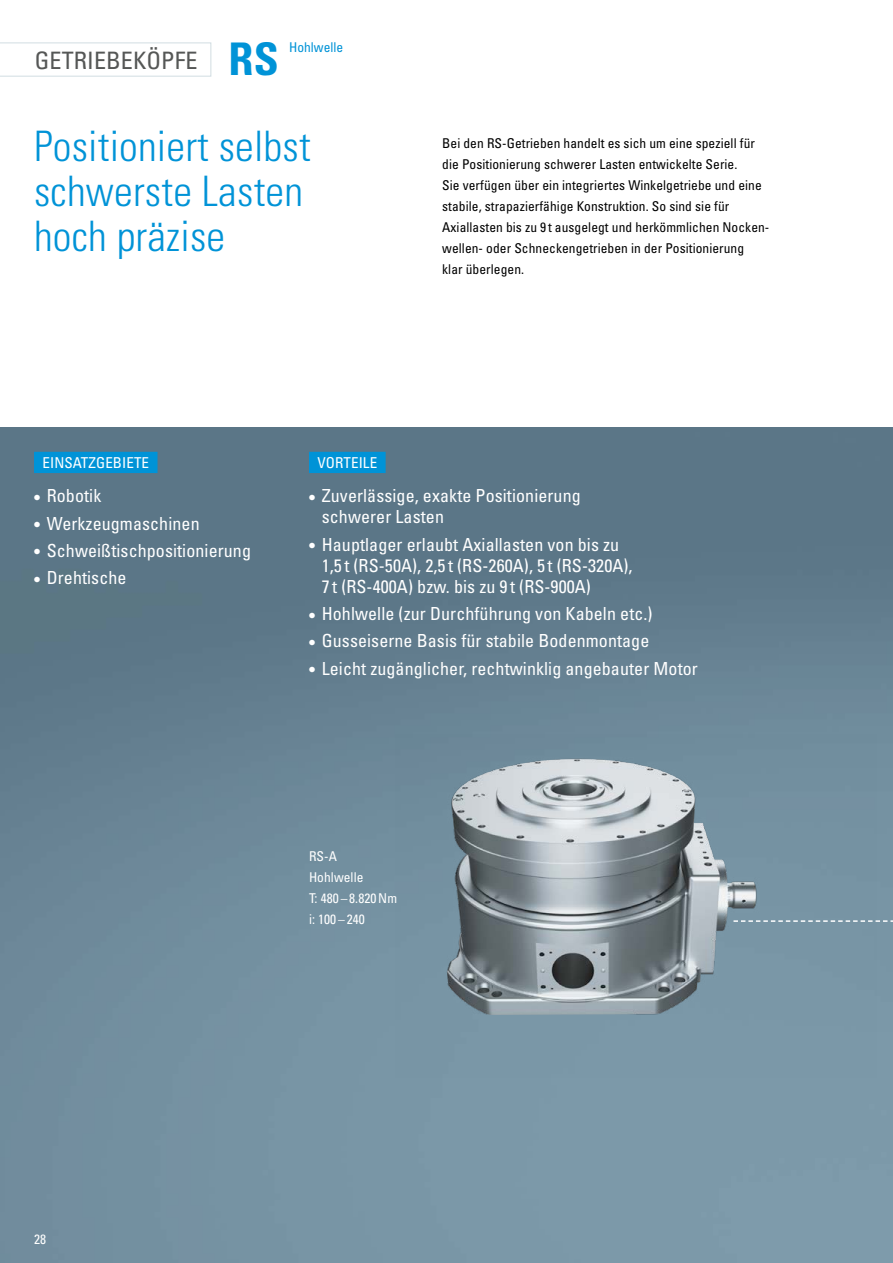
<style>
.page{position:relative;width:893px;height:1263px;background:#fff}
.page>*{position:absolute;margin:0;border:0;box-sizing:border-box;transform-origin:0 0}
.t1{font:300 condensed 42px/45px "Univers";letter-spacing:.005em;color:#0093d7}
.t2{font:condensed 24px "Univers";letter-spacing:.005em;color:#555756}
.t3{font:condensed 18px/21px "Univers";letter-spacing:.005em;color:#fff}
.t4{font:condensed 15px "Univers";letter-spacing:.005em;color:#fff}
.t5{font:condensed 13.5px/21px "Univers";letter-spacing:.005em;color:#000}
.t6{font:condensed 13.5px/21px "Univers";letter-spacing:.005em;color:#fff}
.t7{font:condensed 13.5px "Univers";color:#0093d7}
.s1{font-weight:700;font-size:45px;color:#0093d7}
</style>
<div class="page">
<img style="left:0;top:427px;width:893px;height:836px">
<img style="left:395px;top:735px;width:481px;height:343px">
<svg style="left:733px;top:920px;width:160px;height:2px"></svg>
<div style="left:309px;top:452px;width:77px;height:21px;background:#0093d7"></div>
<svg style="left:0;top:43px;width:211px;height:34px"></svg>
<div style="left:34px;top:452px;width:123px;height:21px;background:#0093d7"></div>
<h2 class="t2" style="left:35px;top:45px;width:246px">GETRIEBEKÖPFE <span class="s1">RS</span></h2>
<p class="t7" style="left:289px;top:39px;width:55px">Hohlwelle</p>
<h1 class="t1" style="left:34px;top:124px;width:278px">Positioniert selbst schwerste Lasten hoch präzise</h1>
<p class="t5" style="left:442px;top:132px;width:329px">Bei den RS-Getrieben handelt es sich um eine speziell für die Positionierung schwerer Lasten entwickelte Serie.<br>Sie verfügen über ein integriertes Winkelgetriebe und eine stabile, strapazierfähige Konstruktion. So sind sie für Axiallasten bis zu 9 t ausgelegt und herkömmlichen Nocken&shy;wellen- oder Schneckengetrieben in der Positionierung<br>klar überlegen.</p>
<p class="t4" style="left:43px;top:453px;width:108px">EINSATZGEBIETE</p>
<p class="t3" style="left:34px;top:485px;width:69px">• Robotik</p>
<p class="t3" style="left:34px;top:512px;width:167px">• Werkzeugmaschinen</p>
<p class="t3" style="left:34px;top:540px;width:218px">• Schweißtischpositionierung</p>
<p class="t3" style="left:34px;top:567px;width:94px">• Drehtische</p>
<p class="t4" style="left:317px;top:453px;width:61px">VORTEILE</p>
<p class="t3" style="left:322px;top:485px;width:260px;text-indent:-13px">• Zuverlässige, exakte Positionierung schwerer Lasten</p>
<p class="t3" style="left:322px;top:533px;width:312px;text-indent:-13px">• Hauptlager erlaubt Axiallasten von bis zu<br>1,5 t (RS-50A), 2,5 t (RS-260A), 5 t (RS-320A),<br>7 t (RS-400A) bzw. bis zu 9 t (RS-900A)</p>
<p class="t3" style="left:309px;top:603px;width:345px">• Hohlwelle (zur Durchführung von Kabeln etc.)</p>
<p class="t3" style="left:309px;top:630px;width:342px">• Gusseiserne Basis für stabile Bodenmontage</p>
<p class="t3" style="left:309px;top:658px;width:390px">• Leicht zugänglicher, rechtwinklig angebauter Motor</p>
<p class="t6" style="left:309px;top:846px;width:90px">RS-A<br>Hohlwelle<br>T: 480 – 8.820Nm i: 100 – 240</p>
<p class="t6" style="left:34px;top:1228px;width:13px">28</p>
</div>
